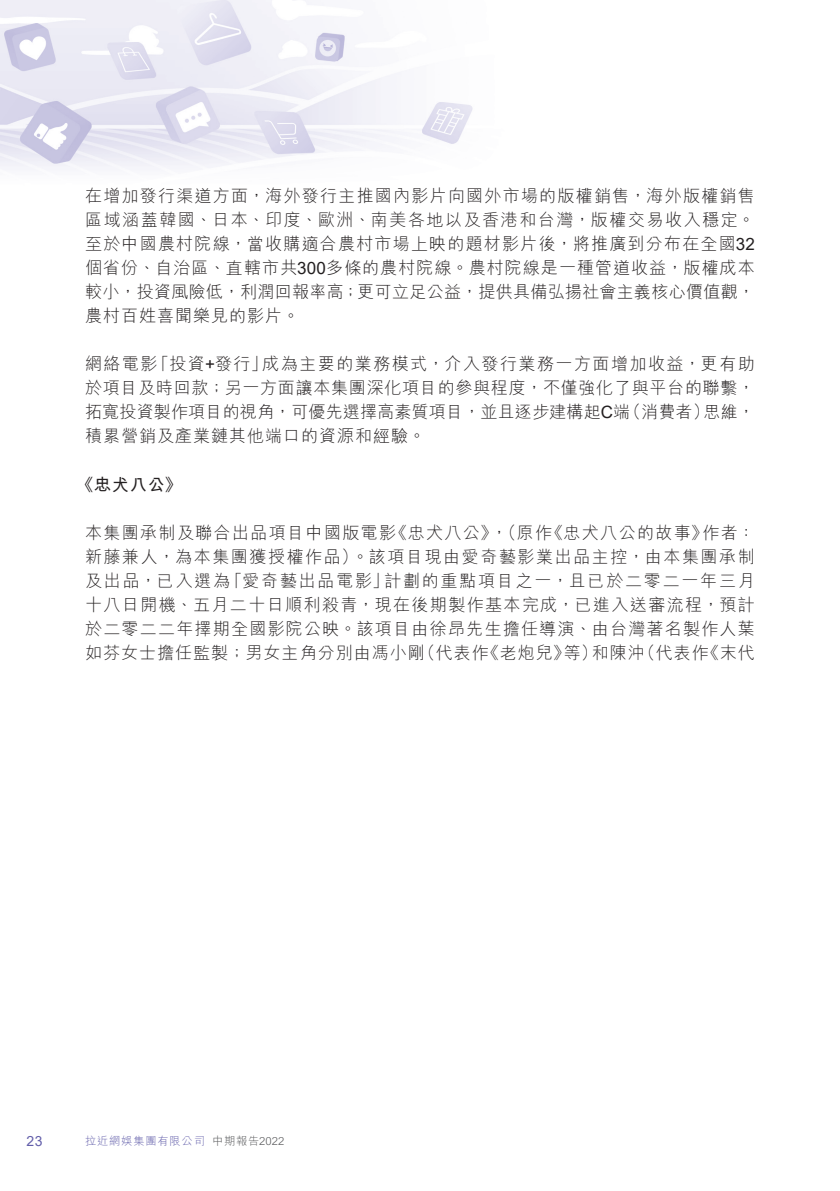
<style>
.page{position:relative;width:840px;height:1191px;background:#fff}
.page>*{position:absolute;margin:0;border:0;box-sizing:border-box;transform-origin:0 0}
.t1{font:300 17px/24px "M Hei HK";letter-spacing:.075em;color:#231f20;text-align:justify}
.t2{font:300 17px/24px "M Hei HK";letter-spacing:.01em;color:#231f20}
.t3{font:300 17px "M Hei HK";letter-spacing:.045em;color:#231f20}
.t4{font:300 17px "M Hei HK";letter-spacing:.105em;color:#231f20}
.t5{font:700 17px "M Hei HK";color:#231f20}
.t6{font:14px "Arial";color:#635faa}
.t7{font:300 11.2px "M Hei HK";letter-spacing:.075em;color:#635faa}
.t8{font:300 11.2px "M Hei HK";letter-spacing:.01em;color:#57585a}
.s1{font-family:"Arial";font-weight:400}
</style>
<div class="page">
<img style="left:0;top:0;width:473px;height:168px">
<p class="t1" style="left:85px;top:184px;width:671px">在增加發行渠道方面，海外發行主推國內影片向國外市場的版權銷售，海外版權銷售區域涵蓋韓國、日本、印度、歐洲、南美各地以及香港和台灣，版權交易收入穩定。至於中國農村院線，當收購適合農村市場上映的題材影片後，將推廣到分布在全國<span class="s1">32</span>個省份、自治區、直轄市共<span class="s1">300</span>多條的農村院線。農村院線是一種管道收益，版權成本較小，投資風險低，利潤回報率高；更可立足公益，提供具備弘揚社會主義核心價值觀，農村百姓喜聞樂見的影片。</p>
<p class="t1" style="left:262px;top:352px;width:494px">成為主要的業務模式，介入發行業務一方面增加收益，更有助</p>
<p class="t1" style="left:85px;top:352px;width:74px">網絡電影</p>
<p class="t3" style="left:85px;top:379px;width:670px">於項目及時回款；另一方面讓本集團深化項目的參與程度，不僅強化了與平台的聯繫，</p>
<p class="t1" style="left:703px;top:400px;width:53px">思維，</p>
<p class="t1" style="left:152px;top:352px;width:117px">「投資<span class="s1">+</span>發行」</p>
<p class="t2" style="left:85px;top:400px;width:546px">拓寬投資製作項目的視角，可優先選擇高素質項目，並且逐步建構起<span class="s1">C</span>端積累營銷及產業鏈其他端口的資源和經驗。</p>
<p class="t5" style="left:77px;top:472px;width:107px">《忠犬八公《</p>
<p class="t1" style="left:623px;top:400px;width:87px">（消費者）</p>
<p class="t1" style="left:490px;top:520px;width:63px">（，原作</p>
<p class="t1" style="left:390px;top:520px;width:108px">《忠犬八公》</p>
<p class="t1" style="left:546px;top:520px;width:163px">《忠犬八公的故事》</p>
<p class="t1" style="left:85px;top:520px;width:312px">本集團承制及聯合出品項目中國版電影</p>
<p class="t1" style="left:85px;top:544px;width:670px">新藤兼人，為本集團獲授權作品）。該項目現由愛奇藝影業出品主控，由本集團承制</p>
<p class="t4" style="left:384px;top:571px;width:372px">計劃的重點項目之一，且已於二零二一年三月</p>
<p class="t1" style="left:702px;top:520px;width:54px">作者：</p>
<p class="t1" style="left:85px;top:568px;width:147px">及出品，已入選為</p>
<p class="t1" style="left:85px;top:592px;width:671px">十八日開機、五月二十日順利殺青，現在後期製作基本完成，已進入送審流程，預計</p>
<p class="t1" style="left:85px;top:616px;width:671px">於二零二二年擇期全國影院公映。該項目由徐昂先生擔任導演、由台灣著名製作人葉</p>
<p class="t1" style="left:702px;top:640px;width:54px">《末代</p>
<p class="t4" style="left:225px;top:571px;width:165px">「愛奇藝出品電影」</p>
<p class="t1" style="left:418px;top:640px;width:72px">（代表作</p>
<p class="t1" style="left:563px;top:640px;width:36px">等）</p>
<p class="t1" style="left:638px;top:640px;width:72px">（代表作</p>
<p class="t1" style="left:85px;top:640px;width:341px">如芬女士擔任監製；男女主角分別由馮小剛</p>
<p class="t1" style="left:482px;top:640px;width:89px">《老炮兒》</p>
<p class="t1" style="left:591px;top:640px;width:55px">和陳沖</p>
<p class="t6" style="left:26px;top:1131px;width:18px">23</p>
<p class="t7" style="left:85px;top:1135px;width:121px">拉近網娛集團有限公司</p>
<p class="t8" style="left:212px;top:1135px;width:74px">中期報告2022</p>
</div>
